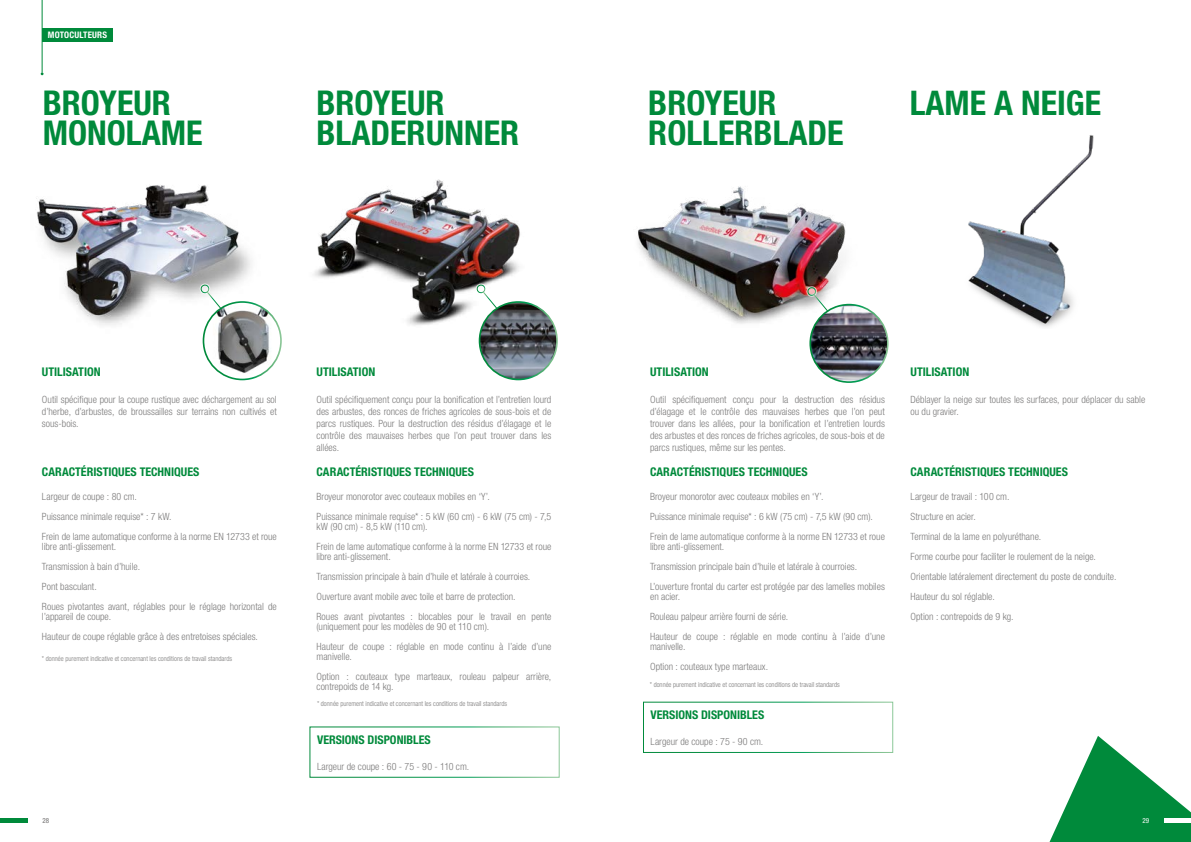
<style>
.page{position:relative;width:1191px;height:842px;background:#fff}
.page>*{position:absolute;margin:0;border:0;box-sizing:border-box;transform-origin:0 0}
.t1{font:700 condensed 34.2px/30px "Helvetica Neue LT Std";color:#008a3b}
.t2{font:700 condensed 34px "Helvetica Neue LT Std";color:#008a3b}
.t3{font:700 condensed 12px "Helvetica Neue LTW1 G";color:#008a3b}
.t4{font:300 condensed 10px/20px "Helvetica Neue LTW1 G";color:#7c7b7b}
.t5{font:700 condensed 9px "Helvetica Neue LT Std";letter-spacing:.02em;color:#fff}
.t6{font:300 condensed 7px "Helvetica Neue LT Std";color:#7c7b7b}
.t7{font:condensed 7px "Helvetica Neue LT Std";color:#706f6f}
.t8{font:condensed 7px "Helvetica Neue LT Std";color:#fff}
</style>
<div class="page">
<img style="left:638px;top:186px;width:242px;height:147px">
<img style="left:314px;top:179px;width:244px;height:169px">
<img style="left:36px;top:185px;width:246px;height:163px">
<img style="left:880px;top:135px;width:214px;height:194px">
<img style="left:479px;top:302px;width:78px;height:77px;border-radius:39px">
<div style="left:479px;top:301px;width:79px;height:79px;border:2px solid #fff;border-radius:50%"></div>
<svg style="left:475px;top:283px;width:23px;height:27px"></svg>
<img style="left:810px;top:305px;width:77px;height:77px;border-radius:39px">
<div style="left:809px;top:304px;width:79px;height:79px;border:2px solid #fff;border-radius:50%"></div>
<svg style="left:805px;top:285px;width:24px;height:28px"></svg>
<img style="left:203px;top:302px;width:78px;height:72px">
<div style="left:203px;top:301px;width:79px;height:79px;border:2px solid #fff;border-radius:50%"></div>
<svg style="left:199px;top:283px;width:23px;height:27px"></svg>
<svg style="left:1049px;top:736px;width:142px;height:106px"></svg>
<div style="left:309px;top:726px;width:250px;height:52px;border:1px solid #fff"></div>
<div style="left:643px;top:702px;width:250px;height:51px;border:1px solid #fff"></div>
<div style="left:42px;top:28px;width:70px;height:14px;background:#008a3b"></div>
<hr style="left:42px;top:0;width:1px;height:72px;background:#008a3b">
<hr style="left:0;top:819px;width:27px;height:4px;background:#008a3b">
<hr style="left:1164px;top:819px;width:27px;height:4px;background:#fff">
<p class="t5" style="left:48px;top:29px;width:61px">MOTOCULTEURS</p>
<h1 class="t1" style="left:43px;top:87px;width:161px">BROYEUR<br>MONOLAME</h1>
<h1 class="t1" style="left:316px;top:87px;width:204px">BROYEUR<br>BLADERUNNER</h1>
<h1 class="t1" style="left:648px;top:87px;width:197px">BROYEUR<br>ROLLERBLADE</h1>
<h2 class="t2" style="left:910px;top:82px;width:193px">LAME A NEIGE</h2>
<p class="t3" style="left:42px;top:365px;width:60px">UTILISATION</p>
<p class="t4" style="left:42px;top:393px;width:236px;line-height:12px;text-align:justify">Outil spécifique pour la coupe rustique avec déchargement au sol d’herbe, d’arbustes, de broussailles sur terrains non cultivés et sous-bois.</p>
<p class="t3" style="left:42px;top:464px;width:159px">CARACTÉRISTIQUES TECHNIQUES</p>
<p class="t4" style="left:42px;top:487px;width:236px">Largeur de coupe : 80 cm.<br>Puissance minimale requise* : 7 kW.<br>Frein de lame automatique conforme à la norme EN 12733 et roue</p>
<p class="t4" style="left:42px;top:537px;width:236px">libre anti-glissement.<br>Transmission à bain d’huile.<br>Pont basculant.<br>Roues pivotantes avant, réglables pour le réglage horizontal de</p>
<p class="t4" style="left:42px;top:607px;width:217px">l’appareil de coupe.<br>Hauteur de coupe réglable grâce à des entretoises spéciales.</p>
<p class="t6" style="left:42px;top:655px;width:192px">* donnée purement indicative et concernant les conditions de travail standards</p>
<p class="t3" style="left:316px;top:365px;width:60px">UTILISATION</p>
<p class="t4" style="left:316px;top:393px;width:236px;line-height:12px;text-align:justify">Outil spécifiquement conçu pour la bonification et l’entretien lourd des arbustes, des ronces de friches agricoles de sous-bois et de parcs rustiques. Pour la destruction des résidus d’élagage et le contrôle des mauvaises herbes que l’on peut trouver dans les allées.</p>
<p class="t3" style="left:316px;top:464px;width:159px">CARACTÉRISTIQUES TECHNIQUES</p>
<p class="t4" style="left:316px;top:487px;width:236px">Broyeur monorotor avec couteaux mobiles en ‘Y’.<br>Puissance minimale requise* : 5 kW (60 cm) - 6 kW (75 cm) - 7,5</p>
<p class="t4" style="left:316px;top:517px;width:236px">kW (90 cm) - 8,5 kW (110 cm).<br>Frein de lame automatique conforme à la norme EN 12733 et roue</p>
<p class="t4" style="left:316px;top:547px;width:236px">libre anti-glissement.<br>Transmission principale à bain d’huile et latérale à courroies.<br>Ouverture avant mobile avec toile et barre de protection.<br>Roues avant pivotantes : blocables pour le travail en pente</p>
<p class="t4" style="left:316px;top:617px;width:236px">(uniquement pour les modèles de 90 et 110 cm).<br>Hauteur de coupe : réglable en mode continu à l’aide d’une</p>
<p class="t4" style="left:316px;top:647px;width:236px">manivelle.<br>Option : couteaux type marteaux, rouleau palpeur arrière,</p>
<p class="t4" style="left:316px;top:677px;width:79px">contrepoids de 14 kg.</p>
<p class="t6" style="left:317px;top:699px;width:192px">* donnée purement indicative et concernant les conditions de travail standards</p>
<p class="t3" style="left:317px;top:732px;width:115px">VERSIONS DISPONIBLES</p>
<p class="t4" style="left:317px;top:757px;width:154px">Largeur de coupe : 60 - 75 - 90 - 110 cm.</p>
<p class="t3" style="left:650px;top:365px;width:60px">UTILISATION</p>
<p class="t4" style="left:650px;top:393px;width:236px;line-height:12px;text-align:justify">Outil spécifiquement conçu pour la destruction des résidus d’élagage et le contrôle des mauvaises herbes que l’on peut trouver dans les allées, pour la bonification et l’entretien lourds des arbustes et des ronces de friches agricoles, de sous-bois et de parcs rustiques, même sur les pentes.</p>
<p class="t3" style="left:650px;top:464px;width:159px">CARACTÉRISTIQUES TECHNIQUES</p>
<p class="t4" style="left:650px;top:487px;width:236px">Broyeur monorotor avec couteaux mobiles en ‘Y’.<br>Puissance minimale requise* : 6 kW (75 cm) - 7,5 kW (90 cm).<br>Frein de lame automatique conforme à la norme EN 12733 et roue</p>
<p class="t4" style="left:650px;top:537px;width:236px">libre anti-glissement.<br>Transmission principale bain d’huile et latérale à courroies.<br>L’ouverture frontal du carter est protégée par des lamelles mobiles</p>
<p class="t4" style="left:650px;top:587px;width:236px">en acier.<br>Rouleau palpeur arrière fourni de série.<br>Hauteur de coupe : réglable en mode continu à l’aide d’une</p>
<p class="t4" style="left:650px;top:637px;width:119px">manivelle.<br>Option : couteaux type marteaux.</p>
<p class="t6" style="left:649px;top:680px;width:192px">* donnée purement indicative et concernant les conditions de travail standards</p>
<p class="t3" style="left:650px;top:707px;width:115px">VERSIONS DISPONIBLES</p>
<p class="t4" style="left:650px;top:732px;width:114px">Largeur de coupe : 75 - 90 cm.</p>
<p class="t3" style="left:910px;top:365px;width:60px">UTILISATION</p>
<p class="t4" style="left:910px;top:393px;width:236px;line-height:12px">Déblayer la neige sur toutes les surfaces, pour déplacer du sable ou du gravier.</p>
<p class="t3" style="left:910px;top:464px;width:159px">CARACTÉRISTIQUES TECHNIQUES</p>
<p class="t4" style="left:910px;top:487px;width:207px">Largeur de travail : 100 cm.<br>Structure en acier.<br>Terminal de la lame en polyuréthane.<br>Forme courbe pour faciliter le roulement de la neige.<br>Orientable latéralement directement du poste de conduite.<br>Hauteur du sol réglable.<br>Option : contrepoids de 9 kg.</p>
<p class="t7" style="left:43px;top:817px;width:8px">28</p>
<p class="t8" style="left:1142px;top:817px;width:8px">29</p>
</div>
